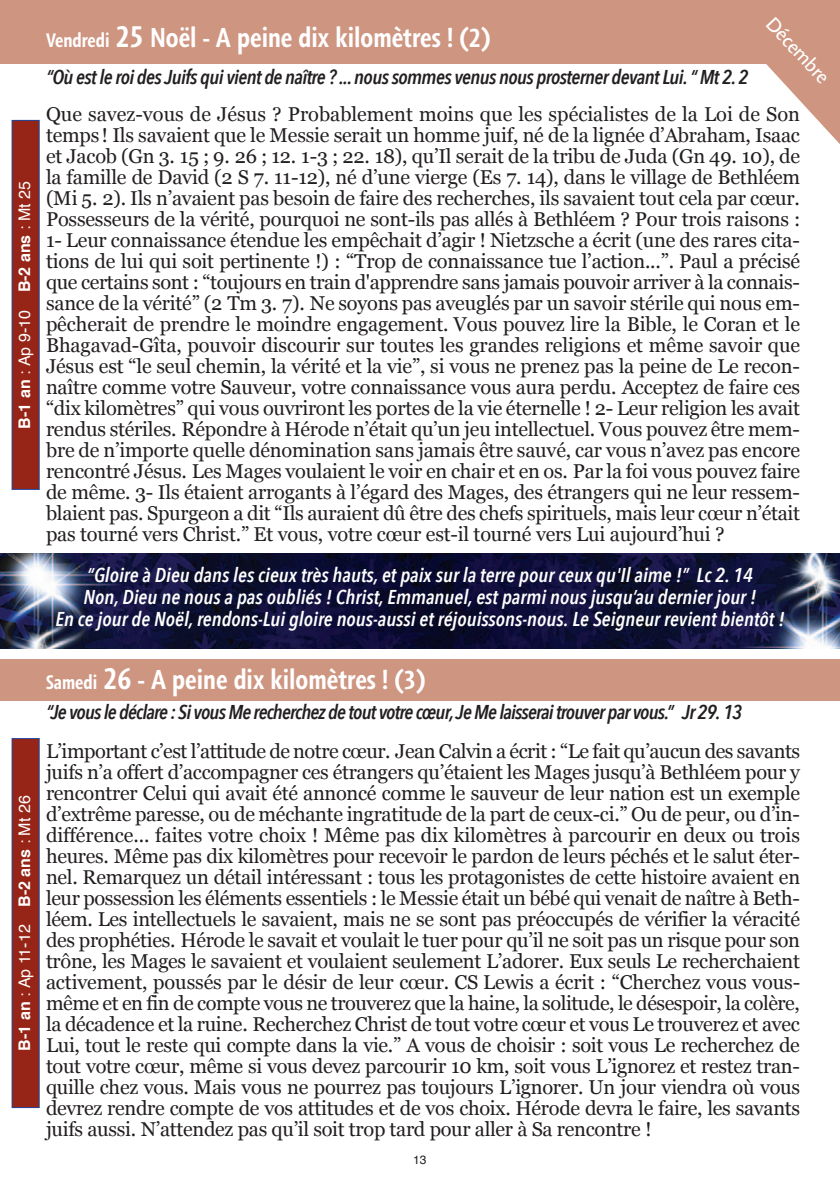
<style>
.page{position:relative;width:840px;height:1191px;background:#fff}
.page>*{position:absolute;margin:0;border:0;box-sizing:border-box;transform-origin:0 0}
.t1{font:700 condensed 28px "Agilita LT Std";color:#fff}
.t2{font:20px/21px "Georgia";letter-spacing:-.01em;color:#231f20;text-align:justify}
.t3{font:italic 600 20px/22px "Avenir Next Condensed";color:#fff;text-align:center}
.t4{font:italic 600 20px "Avenir Next Condensed";letter-spacing:-.04em;color:#231f20}
.t5{font:20px "Agilita LT Std";color:#fff}
.t6{font:16px "Helvetica";color:#fff}
.t7{font:12px "Helvetica";color:#231f20}
.s1{font-weight:700}
.s2{font-size:20px}
.s3{font-size:32px}
</style>
<div class="page">
<img style="left:0;top:553px;width:839px;height:95px">
<svg style="left:766px;top:64px;width:73px;height:79px"></svg>
<div style="left:0;top:0;width:839px;height:64px;background:#ce9581"></div>
<div style="left:0;top:659px;width:839px;height:41px;background:#ce9581"></div>
<div style="left:13px;top:121px;width:26px;height:368px;background:#962517"></div>
<div style="left:12px;top:120px;width:28px;height:370px;border:1px solid #22469d"></div>
<div style="left:13px;top:739px;width:26px;height:368px;background:#962517"></div>
<div style="left:12px;top:738px;width:28px;height:370px;border:1px solid #22469d"></div>
<p class="t6" style="left:18px;top:428px;width:249px;rotate:-90deg"><span class="s1">B-1 an</span> : Ap 9-10 <span class="s1">B-2 ans</span> : Mt 25</p>
<h1 class="t1" style="left:46px;top:21px;width:446px"><span class="s2">Vendredi</span> <span class="s3">25</span> Noël - A peine dix kilomètres ! (2)</h1>
<p class="t5" style="left:777px;top:12px;width:84px;rotate:47deg">Décembre</p>
<p class="t4" style="left:46px;top:64px;width:703px">“Où est le roi des Juifs qui vient de naître ? ... nous sommes venus nous prosterner devant Lui. “ Mt 2. 2</p>
<p class="t2" style="left:46px;top:103px;width:755px">Que savez-vous de Jésus ? Probablement moins que les spécialistes de la Loi de Son temps! Ils savaient que le Messie serait un homme juif, né de la lignée d’Abraham, Isaac et Jacob (Gn 3. 15 ; 9. 26 ; 12. 1-3 ; 22. 18), qu’Il serait de la tribu de Juda (Gn 49. 10), de la famille de David (2 S 7. 11-12), né d’une vierge (Es 7. 14), dans le village de Bethléem (Mi 5. 2). Ils n’avaient pas besoin de faire des recherches, ils savaient tout cela par cœur.<br>Possesseurs de la vérité, pourquoi ne sont-ils pas allés à Bethléem ? Pour trois raisons :<br>1- Leur connaissance étendue les empêchait d’agir ! Nietzsche a écrit (une des rares cita&shy;tions de lui qui soit pertinente !) : “Trop de connaissance tue l’action...”. Paul a précisé que certains sont : “toujours en train d'apprendre sans jamais pouvoir arriver à la connais&shy;sance de la vérité” (2 Tm 3. 7). Ne soyons pas aveuglés par un savoir stérile qui nous em&shy;pêcherait de prendre le moindre engagement. Vous pouvez lire la Bible, le Coran et le Bhagavad-Gîta, pouvoir discourir sur toutes les grandes religions et même savoir que Jésus est “le seul chemin, la vérité et la vie”, si vous ne prenez pas la peine de Le recon&shy;naître comme votre Sauveur, votre connaissance vous aura perdu. Acceptez de faire ces “dix kilomètres” qui vous ouvriront les portes de la vie éternelle ! 2- Leur religion les avait rendus stériles. Répondre à Hérode n’était qu’un jeu intellectuel. Vous pouvez être mem&shy;bre de n’importe quelle dénomination sans jamais être sauvé, car vous n’avez pas encore rencontré Jésus. Les Mages voulaient le voir en chair et en os. Par la foi vous pouvez faire de même. 3- Ils étaient arrogants à l’égard des Mages, des étrangers qui ne leur ressem&shy;blaient pas. Spurgeon a dit “Ils auraient dû être des chefs spirituels, mais leur cœur n’était pas tourné vers Christ.” Et vous, votre cœur est-il tourné vers Lui aujourd’hui ?</p>
<p class="t3" style="left:55px;top:564px;width:730px">“Gloire à Dieu dans les cieux très hauts, et paix sur la terre pour ceux qu'Il aime !” Lc 2. 14<br>Non, Dieu ne nous a pas oubliés ! Christ, Emmanuel, est parmi nous jusqu’au dernier jour !<br>En ce jour de Noël, rendons-Lui gloire nous-aussi et réjouissons-nous. Le Seigneur revient bientôt !</p>
<p class="t6" style="left:18px;top:1050px;width:256px;rotate:-90deg"><span class="s1">B-1 an</span> : Ap 11-12 <span class="s1">B-2 ans</span> : Mt 26</p>
<h1 class="t1" style="left:46px;top:663px;width:381px"><span class="s2">Samedi</span> <span class="s3">26</span> - A peine dix kilomètres ! (3)</h1>
<p class="t4" style="left:46px;top:699px;width:697px">“Je vous le déclare : Si vous Me recherchez de tout votre cœur, Je Me laisserai trouver par vous.” Jr 29. 13</p>
<p class="t2" style="left:46px;top:740px;width:755px">L’important c’est l’attitude de notre cœur. Jean Calvin a écrit : “Le fait qu’aucun des savants juifs n’a offert d’accompagner ces étrangers qu’étaient les Mages jusqu’à Bethléem pour y rencontrer Celui qui avait été annoncé comme le sauveur de leur nation est un exemple d’extrême paresse, ou de méchante ingratitude de la part de ceux-ci.” Ou de peur, ou d’in&shy;différence... faites votre choix ! Même pas dix kilomètres à parcourir en deux ou trois heures. Même pas dix kilomètres pour recevoir le pardon de leurs péchés et le salut éter&shy;nel. Remarquez un détail intéressant : tous les protagonistes de cette histoire avaient en leur possession les éléments essentiels : le Messie était un bébé qui venait de naître à Beth&shy;léem. Les intellectuels le savaient, mais ne se sont pas préoccupés de vérifier la véracité des prophéties. Hérode le savait et voulait le tuer pour qu’il ne soit pas un risque pour son trône, les Mages le savaient et voulaient seulement L’adorer. Eux seuls Le recherchaient activement, poussés par le désir de leur cœur. CS Lewis a écrit : “Cherchez vous vous&shy;même et en fin de compte vous ne trouverez que la haine, la solitude, le désespoir, la colère, la décadence et la ruine. Recherchez Christ de tout votre cœur et vous Le trouverez et avec Lui, tout le reste qui compte dans la vie.” A vous de choisir : soit vous Le recherchez de tout votre cœur, même si vous devez parcourir 10 km, soit vous L’ignorez et restez tran&shy;quille chez vous. Mais vous ne pourrez pas toujours L’ignorer. Un jour viendra où vous devrez rendre compte de vos attitudes et de vos choix. Hérode devra le faire, les savants juifs aussi. N’attendez pas qu’il soit trop tard pour aller à Sa rencontre !</p>
<p class="t7" style="left:413px;top:1155px;width:15px">13</p>
</div>
